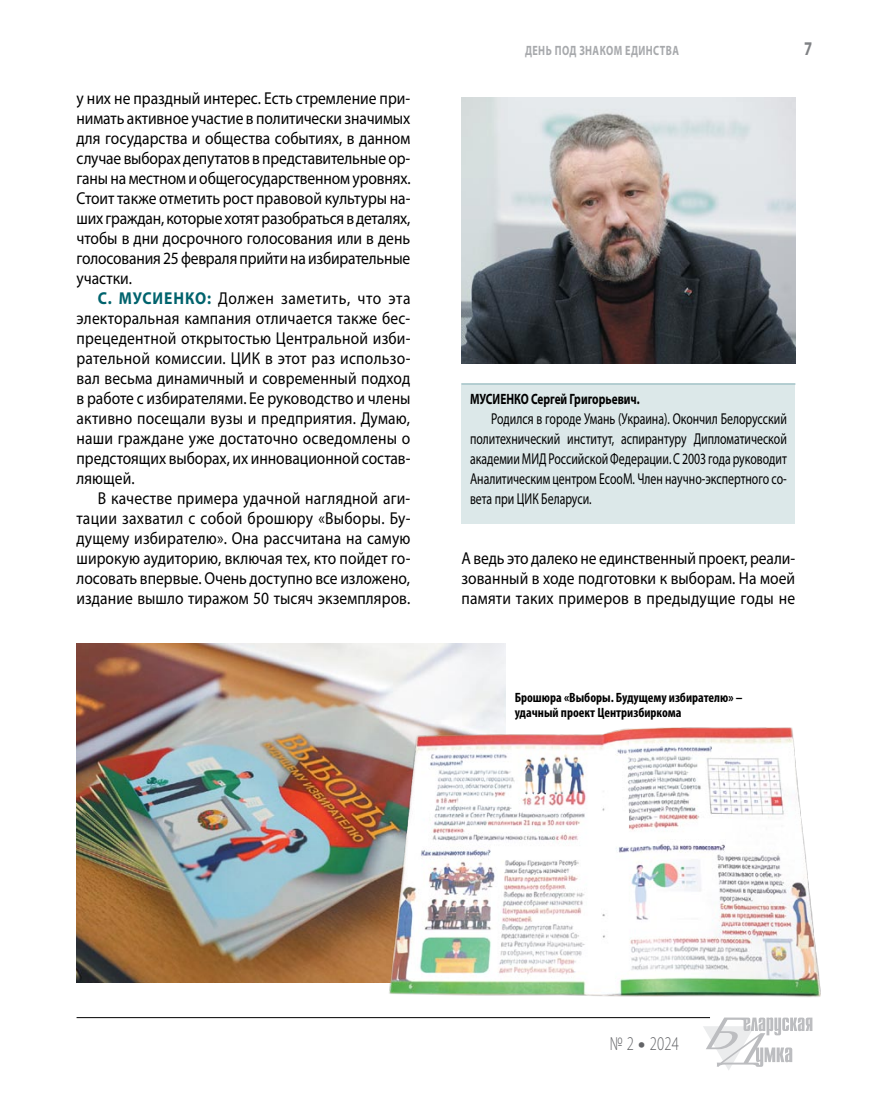
<style>
.page{position:relative;width:872px;height:1106px;background:#fff}
.page>*{position:absolute;margin:0;border:0;box-sizing:border-box;transform-origin:0 0}
.t1{font:300 19.5px "Myriad Pro";color:#636467;scale:.75 1}
.t2{font:700 19.5px "Myriad Pro";color:#808285;scale:.75 1}
.t3{font:17.25px/20px "Myriad Pro";color:#000;text-align:justify;scale:.9 1}
.t4{font:15.75px/20px "Myriad Pro";color:#000;text-align:justify;scale:.75 1}
.t5{font:700 15px "Myriad Pro";color:#000;scale:.75 1}
.t6{font:700 condensed 13.5px/15px "Myriad Pro";color:#000}
.t7{font:700 13.5px "Myriad Pro";letter-spacing:.045em;color:#a7a9ac;scale:.75 1}
.s1{font-weight:700;color:#00636d}
.s2{font-weight:900}
</style>
<div class="page">
<hr style="left:77px;top:1017px;width:633px;height:1px;background:#000">
<svg style="left:703px;top:1017px;width:109px;height:53px"></svg>
<img style="left:461px;top:97px;width:334px;height:267px">
<div style="left:461px;top:383px;width:334px;height:140px;background:#dce8e9"></div>
<hr style="left:461px;top:383px;width:334px;height:2px;background:#a7c5ca">
<img style="left:77px;top:643px;width:429px;height:339px">
<img style="left:382px;top:723px;width:439px;height:274px">
<p class="t3" style="left:77px;top:88px;width:373px">у них не праздный интерес. Есть стремление при&shy;нимать активное участие в политически значимых для государства и общества событиях, в данном случае выборах депутатов в представительные ор&shy;ганы на местном и общегосударственном уровнях.<br>Стоит также отметить рост правовой культуры на&shy;ших граждан, которые хотят разобраться в деталях, чтобы в дни досрочного голосования или в день голосования 25 февраля прийти на избирательные участки.</p>
<p class="t3" style="left:77px;top:288px;width:372px;text-indent:21px"><span class="s1">С. Муси енко:</span> Должен заметить, что эта электоральная кампания отличается также бес&shy;прецедентной открытостью Центральной изби&shy;рательной комиссии. ЦИК в этот раз использо&shy;вал весьма динамичный и современный подход в работе с избирателями. Ее руководство и члены активно посещали вузы и предприятия. Думаю, наши граждане уже достаточно осведомлены о предстоящих выборах, их инновационной состав&shy;ляющей.</p>
<p class="t3" style="left:77px;top:488px;width:372px;text-indent:21px">В качестве примера удачной наглядной аги&shy;тации захватил с собой брошюру «Выборы. Бу&shy;дущему избирателю». Она рассчитана на самую широкую аудиторию, включая тех, кто пойдет го&shy;лосовать впервые. Очень доступно все изложено, издание вышло тиражом 50 тысяч экземпляров.</p>
<p class="t7" style="left:525px;top:42px;width:152px">День под знаком единс</p>
<p class="t7" style="left:660px;top:42px;width:18px">тва</p>
<p class="t2" style="left:804px;top:36px;width:12px">7</p>
<p class="t5" style="left:470px;top:389px;width:228px">МУСИЕНКО Сергей Григорьевич.</p>
<p class="t4" style="left:470px;top:408px;width:424px;text-indent:21px">Родился в городе Умань (Украина). Окончил Белорусский политехнический институт, аспирантуру Дипломатической академии МИД Российской Федерации. С 2003 года руководит Аналитическим центром EcooM. Член научно-экспертного со&shy;вета при ЦИК Беларуси.</p>
<p class="t3" style="left:461px;top:547px;width:372px">А ведь это далеко не единственный проект, реали&shy;зованный в ходе подготовки к выборам. На моей памяти таких примеров в предыдущие годы не</p>
<p class="t6" style="left:514px;top:690px;width:229px">Брошюра «Выборы. Будущему избирателю» – удачный проект Центризбиркома</p>
<p class="t1" style="left:609px;top:1032px;width:94px">№ 2 <span class="s2">•</span> 2024</p>
</div>
